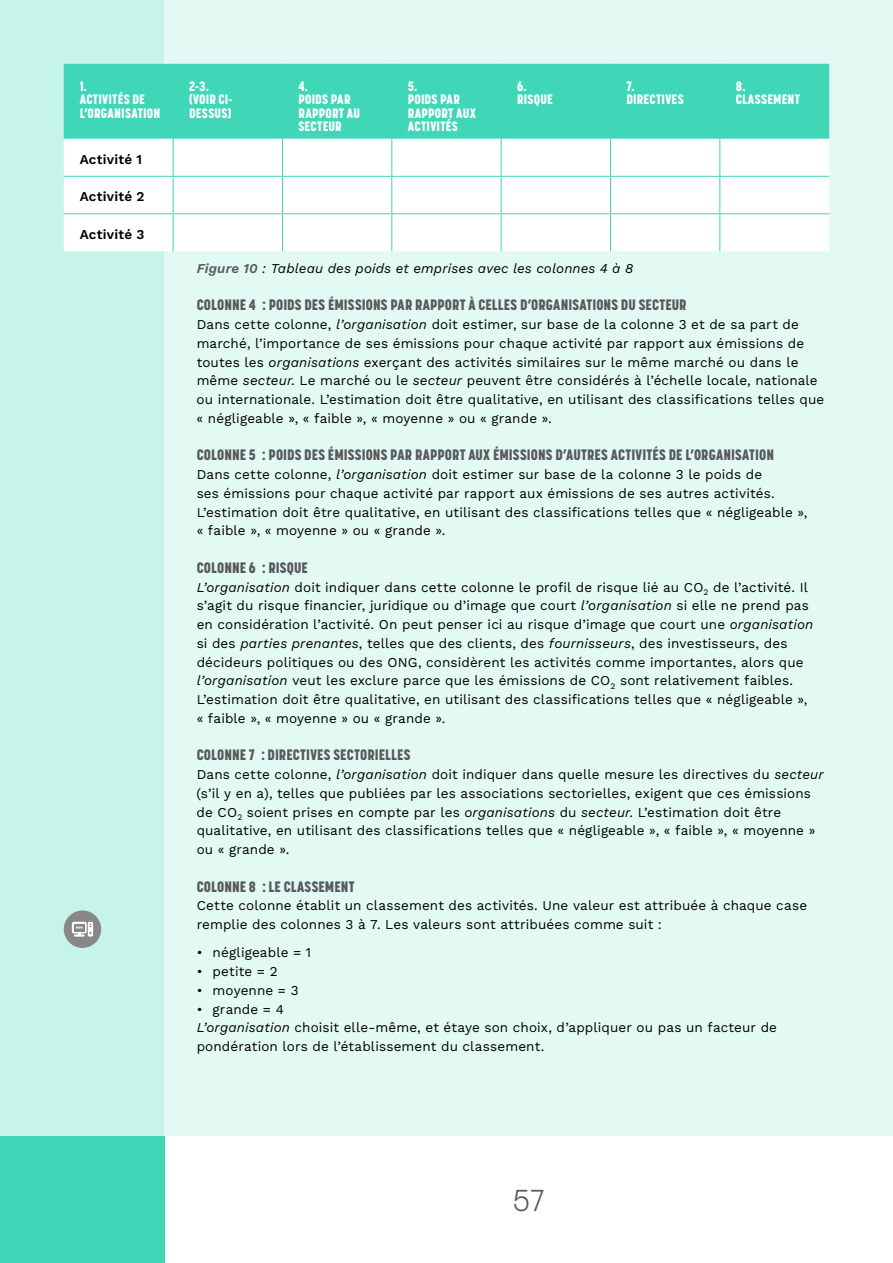
<style>
.page{position:relative;width:893px;height:1263px;background:#fff}
.page>*{position:absolute;margin:0;border:0;box-sizing:border-box;transform-origin:0 0}
.t1{font:300 30px "Korolev";color:#58595b}
.t2{font:800 15px "Korolev Condensed";letter-spacing:.01em;color:#58595b}
.t3{font:13.5px/18.8px "Work Sans";letter-spacing:.01em;color:#000}
.t4{font:800 13.5px/13.5px "Korolev Condensed";letter-spacing:.015em;color:#fff}
.t5{font:italic 13.5px "Work Sans";letter-spacing:.01em;color:#000}
.t6{font:600 13.5px "Work Sans";letter-spacing:.015em;color:#000}
.s1{font-weight:600;color:#58595b}
.s2{font-style:italic}
</style>
<div class="page">
<div style="left:0;top:1135px;width:165px;height:128px;background:#40d6b8"></div>
<div style="left:0;top:0;width:165px;height:1135px;background:#c6f3ea"></div>
<div style="left:165px;top:0;width:728px;height:1135px;background:#e2f9f4"></div>
<div style="left:64px;top:64px;width:765px;height:75px;background:#40d6b8"></div>
<div style="left:64px;top:139px;width:765px;height:112px;background:#fff"></div>
<hr style="left:173px;top:64px;width:1px;height:75px;background:#40d6b8">
<hr style="left:282px;top:64px;width:1px;height:75px;background:#40d6b8">
<hr style="left:391px;top:64px;width:1px;height:75px;background:#40d6b8">
<hr style="left:501px;top:64px;width:1px;height:75px;background:#40d6b8">
<hr style="left:610px;top:64px;width:1px;height:75px;background:#40d6b8">
<hr style="left:719px;top:64px;width:1px;height:75px;background:#40d6b8">
<hr style="left:173px;top:139px;width:1px;height:37px;background:#40d6b8">
<hr style="left:282px;top:139px;width:1px;height:37px;background:#40d6b8">
<hr style="left:391px;top:139px;width:1px;height:37px;background:#40d6b8">
<hr style="left:501px;top:139px;width:1px;height:37px;background:#40d6b8">
<hr style="left:610px;top:139px;width:1px;height:37px;background:#40d6b8">
<hr style="left:719px;top:139px;width:1px;height:37px;background:#40d6b8">
<hr style="left:173px;top:177px;width:1px;height:36px;background:#40d6b8">
<hr style="left:282px;top:177px;width:1px;height:36px;background:#40d6b8">
<hr style="left:391px;top:177px;width:1px;height:36px;background:#40d6b8">
<hr style="left:501px;top:177px;width:1px;height:36px;background:#40d6b8">
<hr style="left:610px;top:177px;width:1px;height:36px;background:#40d6b8">
<hr style="left:719px;top:177px;width:1px;height:36px;background:#40d6b8">
<hr style="left:173px;top:214px;width:1px;height:37px;background:#40d6b8">
<hr style="left:282px;top:214px;width:1px;height:37px;background:#40d6b8">
<hr style="left:391px;top:214px;width:1px;height:37px;background:#40d6b8">
<hr style="left:501px;top:214px;width:1px;height:37px;background:#40d6b8">
<hr style="left:610px;top:214px;width:1px;height:37px;background:#40d6b8">
<hr style="left:719px;top:214px;width:1px;height:37px;background:#40d6b8">
<hr style="left:64px;top:176px;width:109px;height:1px;background:#40d6b8">
<hr style="left:173px;top:176px;width:109px;height:1px;background:#40d6b8">
<hr style="left:282px;top:176px;width:110px;height:1px;background:#40d6b8">
<hr style="left:392px;top:176px;width:109px;height:1px;background:#40d6b8">
<hr style="left:501px;top:176px;width:109px;height:1px;background:#40d6b8">
<hr style="left:610px;top:176px;width:110px;height:1px;background:#40d6b8">
<hr style="left:720px;top:176px;width:109px;height:1px;background:#40d6b8">
<hr style="left:64px;top:213px;width:109px;height:1px;background:#40d6b8">
<hr style="left:173px;top:213px;width:109px;height:1px;background:#40d6b8">
<hr style="left:282px;top:213px;width:110px;height:1px;background:#40d6b8">
<hr style="left:392px;top:213px;width:109px;height:1px;background:#40d6b8">
<hr style="left:501px;top:213px;width:109px;height:1px;background:#40d6b8">
<hr style="left:610px;top:213px;width:110px;height:1px;background:#40d6b8">
<hr style="left:720px;top:213px;width:109px;height:1px;background:#40d6b8">
<div style="left:64px;top:910px;width:37px;height:38px;background:#888;border-radius:50%"></div>
<svg style="left:72px;top:922px;width:21px;height:15px"></svg>
<p class="t4" style="left:80px;top:79px;width:82px">1.<br>ACTIVITÉS DE<br>L’ORGANISATION</p>
<p class="t4" style="left:189px;top:79px;width:45px">2-3. (VOIR CI-<br>DESSUS)</p>
<p class="t4" style="left:298px;top:79px;width:63px">4.<br>POIDS PAR<br>RAPPORT AU<br>SECTEUR</p>
<p class="t4" style="left:408px;top:79px;width:70px">5.<br>POIDS PAR<br>RAPPORT AUX<br>ACTIVITÉS</p>
<p class="t4" style="left:517px;top:79px;width:37px">6.<br>RISQUE</p>
<p class="t4" style="left:626px;top:79px;width:59px">7.<br>DIRECTIVES</p>
<p class="t4" style="left:736px;top:79px;width:66px">8.<br>CLASSEMENT</p>
<p class="t6" style="left:80px;top:149px;width:64px">Activité 1</p>
<p class="t6" style="left:80px;top:187px;width:66px">Activité 2</p>
<p class="t6" style="left:80px;top:224px;width:66px">Activité 3</p>
<p class="t5" style="left:197px;top:258px;width:438px"><span class="s1">Figure 10</span> : Tableau des poids et emprises avec les colonnes 4 à 8</p>
<p class="t2" style="left:197px;top:296px;width:491px">COLONNE 4 : POIDS DES ÉMISSIONS PAR RAPPORT À CELLES D’ORGANISATIONS DU SECTEUR</p>
<p class="t3" style="left:197px;top:315px;width:629px">Dans cette colonne, <span class="s2">l’organisation</span> doit estimer, sur base de la colonne 3 et de sa part de marché, l’importance de ses émissions pour chaque activité par rapport aux émissions de toutes les <span class="s2">organisations</span> exerçant des activités similaires sur le même marché ou dans le même <span class="s2">secteur</span>. Le marché ou le <span class="s2">secteur</span> peuvent être considérés à l’échelle locale, nationale ou internationale. L’estimation doit être qualitative, en utilisant des classifications telles que « négligeable », « faible », « moyenne » ou « grande ».</p>
<p class="t2" style="left:197px;top:446px;width:579px">COLONNE 5 : POIDS DES ÉMISSIONS PAR RAPPORT AUX ÉMISSIONS D’AUTRES ACTIVITÉS DE L’ORGANISATION</p>
<p class="t3" style="left:197px;top:465px;width:612px">Dans cette colonne, <span class="s2">l’organisation</span> doit estimer sur base de la colonne 3 le poids de<br>ses émissions pour chaque activité par rapport aux émissions de ses autres activités.<br>L’estimation doit être qualitative, en utilisant des classifications telles que « négligeable », « faible », « moyenne » ou « grande ».</p>
<p class="t2" style="left:197px;top:558px;width:113px">COLONNE 6 : RISQUE</p>
<p class="t3" style="left:197px;top:577px;width:618px"><span class="s2">L’organisation</span> doit indiquer dans cette colonne le profil de risque lié au CO<sub>2</sub> de l’activité. Il s’agit du risque financier, juridique ou d’image que court <span class="s2">l’organisation</span> si elle ne prend pas en considération l’activité. On peut penser ici au risque d’image que court une <span class="s2">organisation </span>si des <span class="s2">parties prenantes</span>, telles que des clients, des <span class="s2">fournisseurs</span>, des investisseurs, des décideurs politiques ou des ONG, considèrent les activités comme importantes, alors que <span class="s2">l’organisation</span> veut les exclure parce que les émissions de CO<sub>2</sub> sont relativement faibles.<br>L’estimation doit être qualitative, en utilisant des classifications telles que « négligeable », « faible », « moyenne » ou « grande ».</p>
<p class="t2" style="left:197px;top:746px;width:215px">COLONNE 7 : DIRECTIVES SECTORIELLES</p>
<p class="t3" style="left:197px;top:765px;width:629px">Dans cette colonne, <span class="s2">l’organisation</span> doit indiquer dans quelle mesure les directives du <span class="s2">secteur </span>(s’il y en a), telles que publiées par les associations sectorielles, exigent que ces émissions de CO<sub>2</sub> soient prises en compte par les <span class="s2">organisations</span> du <span class="s2">secteur</span>. L’estimation doit être qualitative, en utilisant des classifications telles que « négligeable », « faible », « moyenne » ou « grande ».</p>
<p class="t2" style="left:197px;top:877px;width:159px">COLONNE 8 : LE CLASSEMENT</p>
<p class="t3" style="left:197px;top:896px;width:612px">Cette colonne établit un classement des activités. Une valeur est attribuée à chaque case remplie des colonnes 3 à 7. Les valeurs sont attribuées comme suit :</p>
<p class="t3" style="left:197px;top:943px;width:116px">• négligeable = 1</p>
<p class="t3" style="left:197px;top:961px;width:82px">• petite = 2</p>
<p class="t3" style="left:197px;top:980px;width:103px">• moyenne = 3</p>
<p class="t3" style="left:197px;top:999px;width:582px">• grande = 4<br><span class="s2">L’organisation</span> choisit elle-même, et étaye son choix, d’appliquer ou pas un facteur de pondération lors de l’établissement du classement.</p>
<h1 class="t1" style="left:513px;top:1181px;width:33px">57</h1>
</div>
